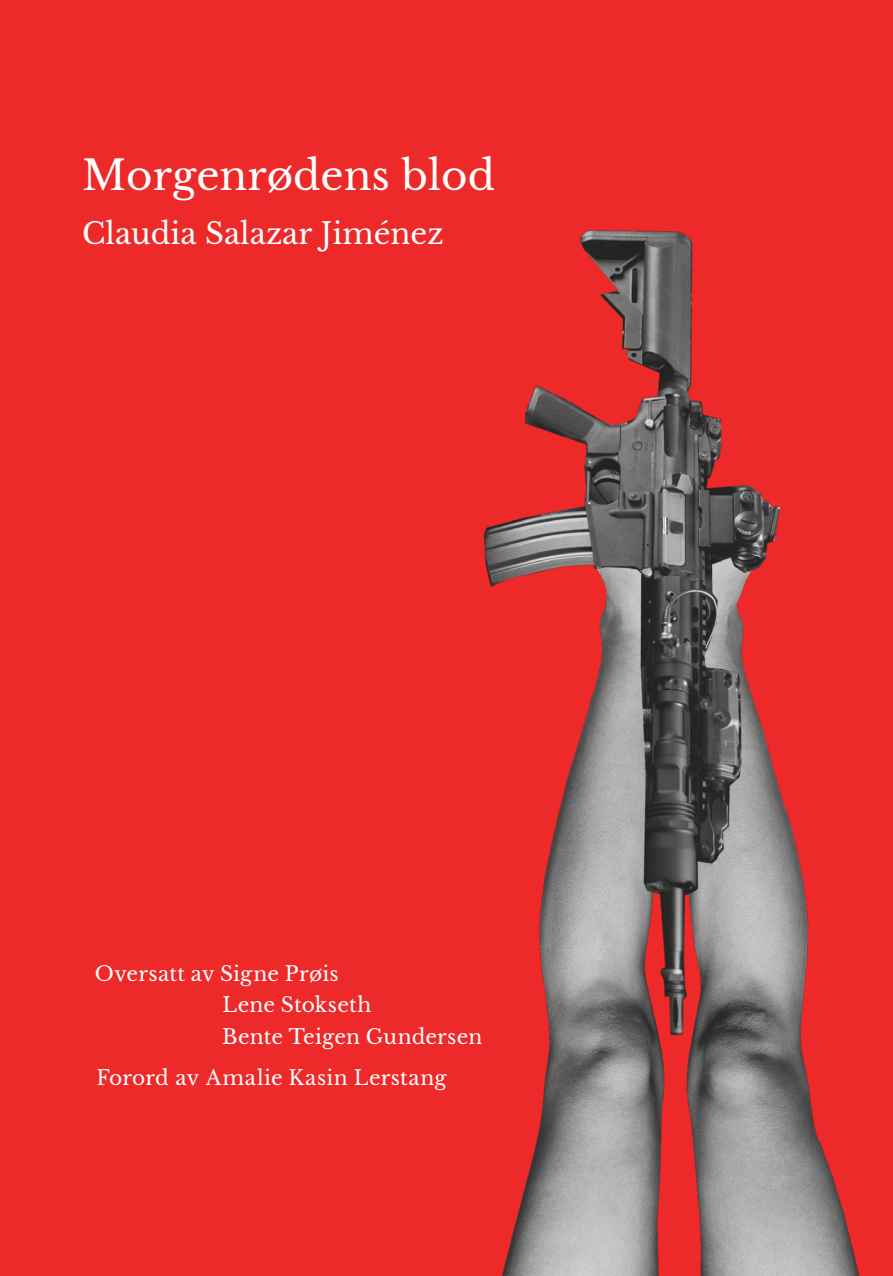
<style>
.page{position:relative;width:893px;height:1276px;background:#ee2929}
.page>*{position:absolute;margin:0;border:0;box-sizing:border-box;transform-origin:0 0}
.t1{font:40.5px "Libre Baskerville";color:#fff}
.t2{font:29.25px "Libre Baskerville";color:#fff}
.t3{font:20.25px/31.5px "Libre Baskerville";letter-spacing:.01em;color:#fff}
</style>
<div class="page">
<img style="left:483px;top:230px;width:377px;height:1046px">
<p class="t1" style="left:82px;top:151px;width:414px">Morgenrødens blod</p>
<p class="t2" style="left:82px;top:216px;width:363px">Claudia Salazar Jiménez</p>
<p class="t3" style="left:222px;top:958px;width:262px;text-indent:-127px">Oversatt av Signe Prøis<br>Lene Stokseth<br>Bente Teigen Gundersen</p>
<p class="t3" style="left:96px;top:1062px;width:352px">Forord av Amalie Kasin Lerstang</p>
</div>
